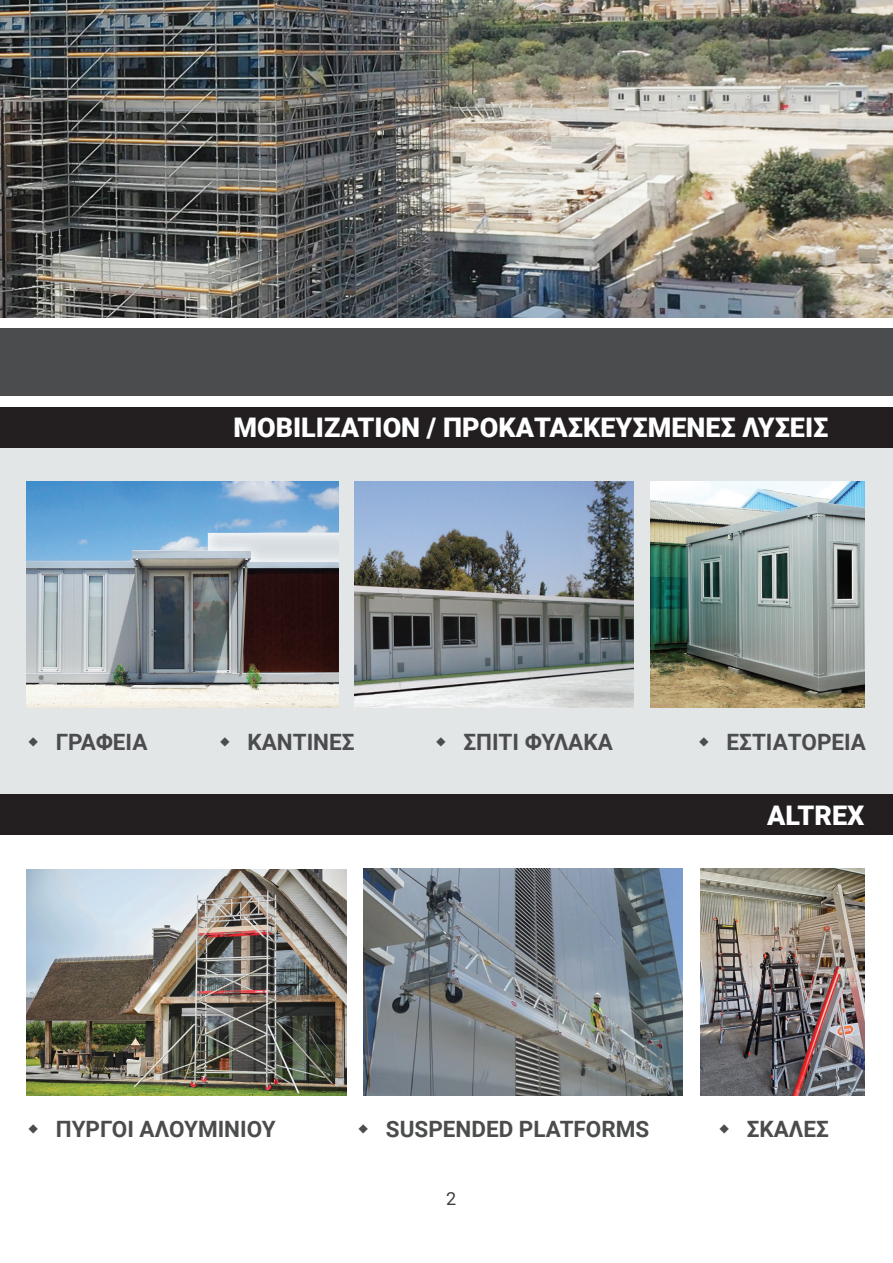
<style>
.page{position:relative;width:893px;height:1263px;background:#fff}
.page>*{position:absolute;margin:0;border:0;box-sizing:border-box;transform-origin:0 0}
.t1{font:900 27px "Roboto";color:#fff}
.t2{font:700 22.5px "Roboto";color:#4b4c4d}
.t3{font:18px "Roboto";color:#3e3e3f}
</style>
<div class="page">
<div style="left:0;top:447px;width:893px;height:347px;background:#e3e6e7"></div>
<div style="left:0;top:407px;width:893px;height:40px;background:#231f20"></div>
<img style="left:0;top:0;width:893px;height:318px">
<div style="left:0;top:329px;width:893px;height:67px;background:#4b4c4d"></div>
<img style="left:27px;top:482px;width:312px;height:226px">
<img style="left:355px;top:482px;width:278px;height:226px">
<img style="left:651px;top:482px;width:213px;height:226px">
<div style="left:0;top:794px;width:893px;height:41px;background:#231f20"></div>
<img style="left:364px;top:869px;width:318px;height:226px">
<img style="left:27px;top:869px;width:319px;height:226px">
<img style="left:700px;top:868px;width:164px;height:227px">
<p class="t1" style="left:233px;top:409px;width:597px">MOBILIZATION / ΠΡΟΚΑΤΑΣΚΕΥΣΜΕΝΕΣ ΛΥΣΕΙΣ</p>
<p class="t2" style="left:56px;top:726px;width:93px">ΓΡΑΦΕΙΑ</p>
<p class="t2" style="left:247px;top:726px;width:109px">ΚΑΝΤΙΝΕΣ</p>
<p class="t2" style="left:463px;top:726px;width:151px">ΣΠΙΤΙ ΦΥΛΑΚΑ</p>
<p class="t2" style="left:727px;top:726px;width:141px">ΕΣΤΙΑΤΟΡΕΙΑ</p>
<p class="t1" style="left:767px;top:796px;width:99px">ALTREX</p>
<p class="t2" style="left:56px;top:1113px;width:221px">ΠΥΡΓΟΙ ΑΛΟΥΜΙΝΙΟΥ</p>
<p class="t2" style="left:386px;top:1113px;width:265px">SUSPENDED PLATFORMS</p>
<p class="t2" style="left:747px;top:1113px;width:84px">ΣΚΑΛΕΣ</p>
<p class="t3" style="left:446px;top:1186px;width:12px">2</p>
</div>
